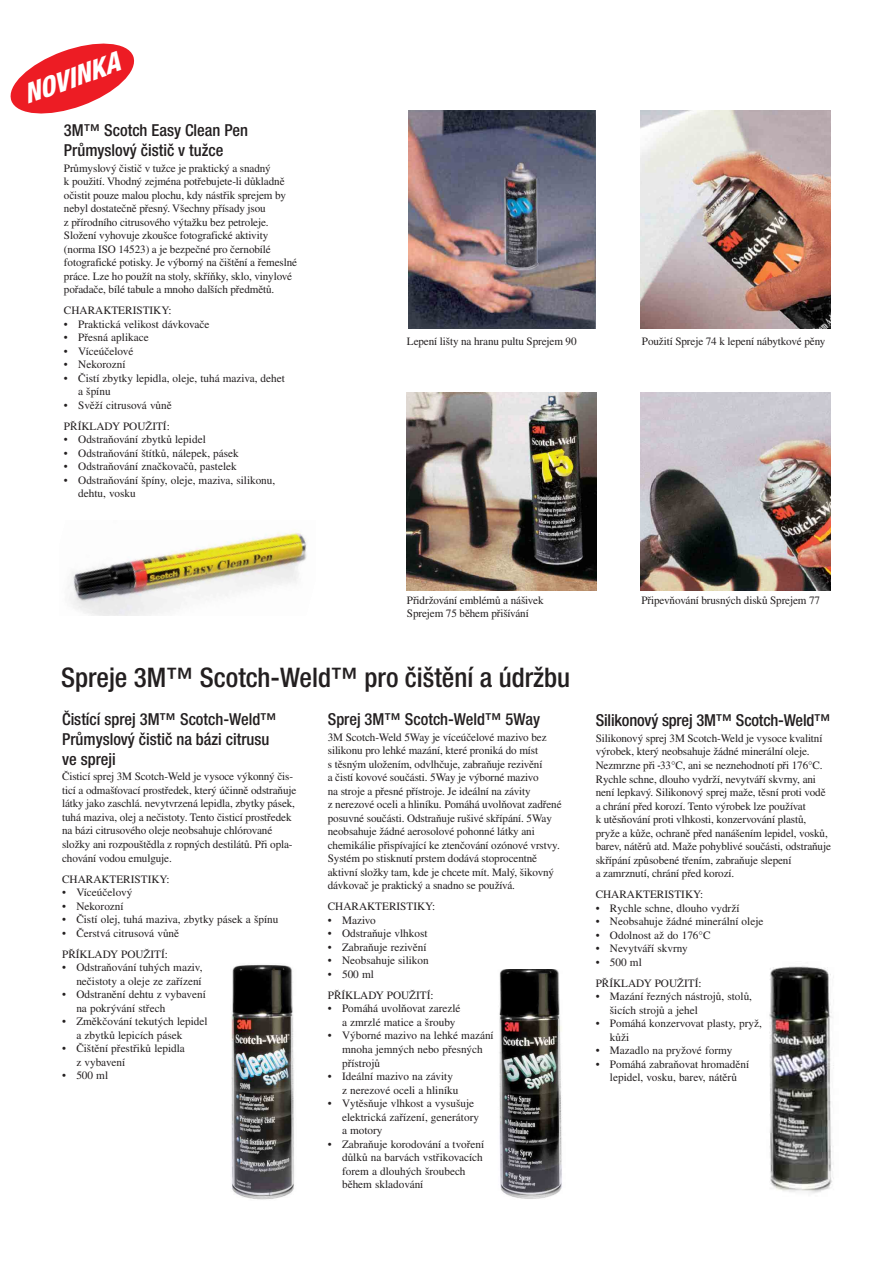
<style>
.page{position:relative;width:893px;height:1264px;background:#fff}
.page>*{position:absolute;margin:0;border:0;box-sizing:border-box;transform-origin:0 0}
.t1{font:500 condensed 27px "Helvetica Neue CE";color:#231f20}
.t2{font:italic 800 condensed 27px "Helvetica Neue CE";color:#fff}
.t3{font:500 condensed 16.5px/19.8px "Helvetica Neue CE";color:#231f20}
.t4{font:11.25px/13.5px "Times CE";letter-spacing:-.01em;color:#231f20}
.s1{font-family:"Eurostile OT";font-weight:500}
</style>
<div class="page">
<img style="left:68px;top:529px;width:239px;height:87px">
<svg style="left:10px;top:43px;width:125px;height:71px"></svg>
<img style="left:231px;top:964px;width:63px;height:236px">
<img style="left:499px;top:969px;width:63px;height:230px">
<img style="left:769px;top:966px;width:65px;height:227px">
<img style="left:408px;top:111px;width:188px;height:218px">
<img style="left:641px;top:111px;width:189px;height:218px">
<img style="left:407px;top:393px;width:189px;height:197px">
<img style="left:641px;top:393px;width:189px;height:197px">
<h1 class="t2" style="left:21px;top:86px;width:102px;rotate:-20deg">NOVINKA</h1>
<h2 class="t3" style="left:64px;top:122px;width:186px">3M™ Scotch Easy Clean Pen<br>Průmyslový čistič v tužce</h2>
<p class="t4" style="left:64px;top:162px;width:235px">Průmyslový čistič v tužce je praktický a snadný<br>k použití. Vhodný zejména potřebujete-li důkladně očistit pouze malou plochu, kdy nástřik sprejem by nebyl dostatečně přesný. Všechny přísady jsou<br>z přírodního citrusového výtažku bez petroleje.<br>Složení vyhovuje zkoušce fotografické aktivity (norma ISO 14523) a je bezpečné pro černobílé fotografické potisky. Je výborný na čištění a řemeslné práce. Lze ho použít na stoly, skříňky, sklo, vinylové pořadače, bílé tabule a mnoho dalších předmětů.</p>
<p class="t4" style="left:64px;top:305px;width:109px">CHARAKTERISTIKY:</p>
<p class="t4" style="left:64px;top:318px;width:147px">• Praktická velikost dávkovače</p>
<p class="t4" style="left:64px;top:332px;width:86px">• Přesná aplikace</p>
<p class="t4" style="left:64px;top:345px;width:71px">• Víceúčelové</p>
<p class="t4" style="left:64px;top:359px;width:63px">• Nekorozní</p>
<p class="t4" style="left:78px;top:372px;width:208px;text-indent:-14px">• Čistí zbytky lepidla, oleje, tuhá maziva, dehet a špínu</p>
<p class="t4" style="left:64px;top:395px;width:109px;line-height:21px">• Svěží citrusová vůně<br>PŘÍKLADY POUŽITÍ:</p>
<p class="t4" style="left:64px;top:434px;width:143px">• Odstraňování zbytků lepidel</p>
<p class="t4" style="left:64px;top:447px;width:176px">• Odstraňování štítků, nálepek, pásek</p>
<p class="t4" style="left:64px;top:461px;width:174px">• Odstraňování značkovačů, pastelek</p>
<p class="t4" style="left:78px;top:474px;width:199px;text-indent:-14px">• Odstraňování špíny, oleje, maziva, silikonu, dehtu, vosku</p>
<p class="t4" style="left:407px;top:335px;width:171px">Lepení lišty na hranu pultu Sprejem 90</p>
<p class="t4" style="left:642px;top:335px;width:185px">Použití Spreje 74 k lepení nábytkové pěny</p>
<p class="t4" style="left:407px;top:594px;width:138px">Přidržování emblémů a nášivek<br>Sprejem 75 během přišívání</p>
<p class="t4" style="left:641px;top:594px;width:180px">Připevňování brusných disků Sprejem 77</p>
<h1 class="t1" style="left:61px;top:667px;width:510px">Spreje 3M™ Scotch-Weld™ pro čištění a údržbu</h1>
<h2 class="t3" style="left:62px;top:711px;width:216px">Čistící sprej 3M™ Scotch-Weld™<br>Průmyslový čistič na bázi citrusu ve spreji</h2>
<p class="t4" style="left:62px;top:771px;width:236px">Čisticí sprej 3M Scotch-Weld je vysoce výkonný čis&shy;ticí a odmašťovací prostředek, který účinně odstraňuje látky jako zaschlá. nevytvrzená lepidla, zbytky pásek, tuhá maziva, olej a nečistoty. Tento čisticí prostředek na bázi citrusového oleje neobsahuje chlórované složky ani rozpouštědla z ropných destilátů. Při opla&shy;chování vodou emulguje.</p>
<p class="t4" style="left:62px;top:873px;width:109px">CHARAKTERISTIKY:</p>
<p class="t4" style="left:62px;top:886px;width:72px">• Víceúčelový</p>
<p class="t4" style="left:62px;top:900px;width:63px">• Nekorozní</p>
<p class="t4" style="left:62px;top:913px;width:218px">• Čistí olej, tuhá maziva, zbytky pásek a špínu</p>
<p class="t4" style="left:62px;top:923px;width:119px;line-height:21px">• Čerstvá citrusová vůně<br>PŘÍKLADY POUŽITÍ:</p>
<p class="t4" style="left:62px;top:961px;width:142px;text-align:right">• Odstraňování tuhých maziv, nečistoty a oleje ze zařízení</p>
<p class="t4" style="left:76px;top:988px;width:131px;text-indent:-14px">• Odstranění dehtu z vybavení na pokrývání střech</p>
<p class="t4" style="left:76px;top:1015px;width:133px;text-indent:-14px">• Změkčování tekutých lepidel a zbytků lepicích pásek</p>
<p class="t4" style="left:76px;top:1042px;width:110px;text-indent:-14px">• Čištění přestřiků lepidla z vybavení</p>
<p class="t4" style="left:62px;top:1069px;width:48px">• 500 ml</p>
<h2 class="t3" style="left:328px;top:711px;width:214px">Sprej 3M™ Scotch-Weld™ 5Way</h2>
<p class="t4" style="left:328px;top:731px;width:235px">3M Scotch-Weld 5Way je víceúčelové mazivo bez silikonu pro lehké mazání, které proniká do míst<br>s těsným uložením, odvlhčuje, zabraňuje rezivění<br>a čistí kovové součásti. 5Way je výborné mazivo<br>na stroje a přesné přístroje. Je ideální na závity<br>z nerezové oceli a hliníku. Pomáhá uvolňovat zadřené posuvné součásti. Odstraňuje rušivé skřípání. 5Way neobsahuje žádné aerosolové pohonné látky ani chemikálie přispívající ke ztenčování ozónové vrstvy.<br>Systém po stisknutí prstem dodává stoprocentně aktivní složky tam, kde je chcete mít. Malý, šikovný dávkovač je praktický a snadno se používá.</p>
<p class="t4" style="left:328px;top:901px;width:109px">CHARAKTERISTIKY:</p>
<p class="t4" style="left:328px;top:914px;width:50px">• Mazivo</p>
<p class="t4" style="left:328px;top:928px;width:101px">• Odstraňuje vlhkost</p>
<p class="t4" style="left:328px;top:941px;width:100px">• Zabraňuje rezivění</p>
<p class="t4" style="left:328px;top:955px;width:102px">• Neobsahuje silikon</p>
<p class="t4" style="left:328px;top:965px;width:107px;line-height:21px">• 500 ml<br>PŘÍKLADY POUŽITÍ:</p>
<p class="t4" style="left:342px;top:1003px;width:120px;text-indent:-14px">• Pomáhá uvolňovat zarezlé a zmrzlé matice a šrouby</p>
<p class="t4" style="left:342px;top:1030px;width:153px;text-indent:-14px">• Výborné mazivo na lehké mazání mnoha jemných nebo přesných přístrojů</p>
<p class="t4" style="left:342px;top:1070px;width:118px;text-indent:-14px">• Ideální mazivo na závity z nerezové oceli a hliníku</p>
<p class="t4" style="left:342px;top:1097px;width:138px;text-indent:-14px">• Vytěsňuje vlhkost a vysušuje elektrická zařízení, generátory a motory</p>
<p class="t4" style="left:342px;top:1138px;width:144px;text-indent:-14px">• Zabraňuje korodování a tvoření důlků na barvách vstřikovacích forem a dlouhých šroubech během skladování</p>
<h2 class="t3" style="left:596px;top:712px;width:237px">Silikonový sprej 3M™ Scotch-Weld™</h2>
<p class="t4" style="left:596px;top:732px;width:237px">Silikonový sprej 3M Scotch-Weld je vysoce kvalitní výrobek, který neobsahuje žádné minerální oleje.<br>Nezmrzne při <span class="s1">‑</span>33°C, ani se neznehodnotí při 176°C.<br>Rychle schne, dlouho vydrží, nevytváří skvrny, ani není lepkavý. Silikonový sprej maže, těsní proti vodě a chrání před korozí. Tento výrobek lze používat<br>k utěsňování proti vlhkosti, konzervování plastů, pryže a kůže, ochraně před nanášením lepidel, vosků, barev, nátěrů atd. Maže pohyblivé součásti, odstraňuje skřípání způsobené třením, zabraňuje slepení<br>a zamrznutí, chrání před korozí.</p>
<p class="t4" style="left:596px;top:888px;width:109px">CHARAKTERISTIKY:</p>
<p class="t4" style="left:596px;top:902px;width:145px">• Rychle schne, dlouho vydrží</p>
<p class="t4" style="left:596px;top:915px;width:169px">• Neobsahuje žádné minerální oleje</p>
<p class="t4" style="left:596px;top:929px;width:116px">• Odolnost až do 176°C</p>
<p class="t4" style="left:596px;top:942px;width:94px">• Nevytváří skvrny</p>
<p class="t4" style="left:596px;top:952px;width:107px;line-height:21px">• 500 ml<br>PŘÍKLADY POUŽITÍ:</p>
<p class="t4" style="left:610px;top:990px;width:144px;text-indent:-14px">• Mazání řezných nástrojů, stolů, šicích strojů a jehel</p>
<p class="t4" style="left:610px;top:1017px;width:154px;text-indent:-14px">• Pomáhá konzervovat plasty, pryž, kůži</p>
<p class="t4" style="left:596px;top:1044px;width:138px">• Mazadlo na pryžové formy</p>
<p class="t4" style="left:596px;top:1058px;width:155px;text-align:center">• Pomáhá zabraňovat hromadění lepidel, vosku, barev, nátěrů</p>
</div>
